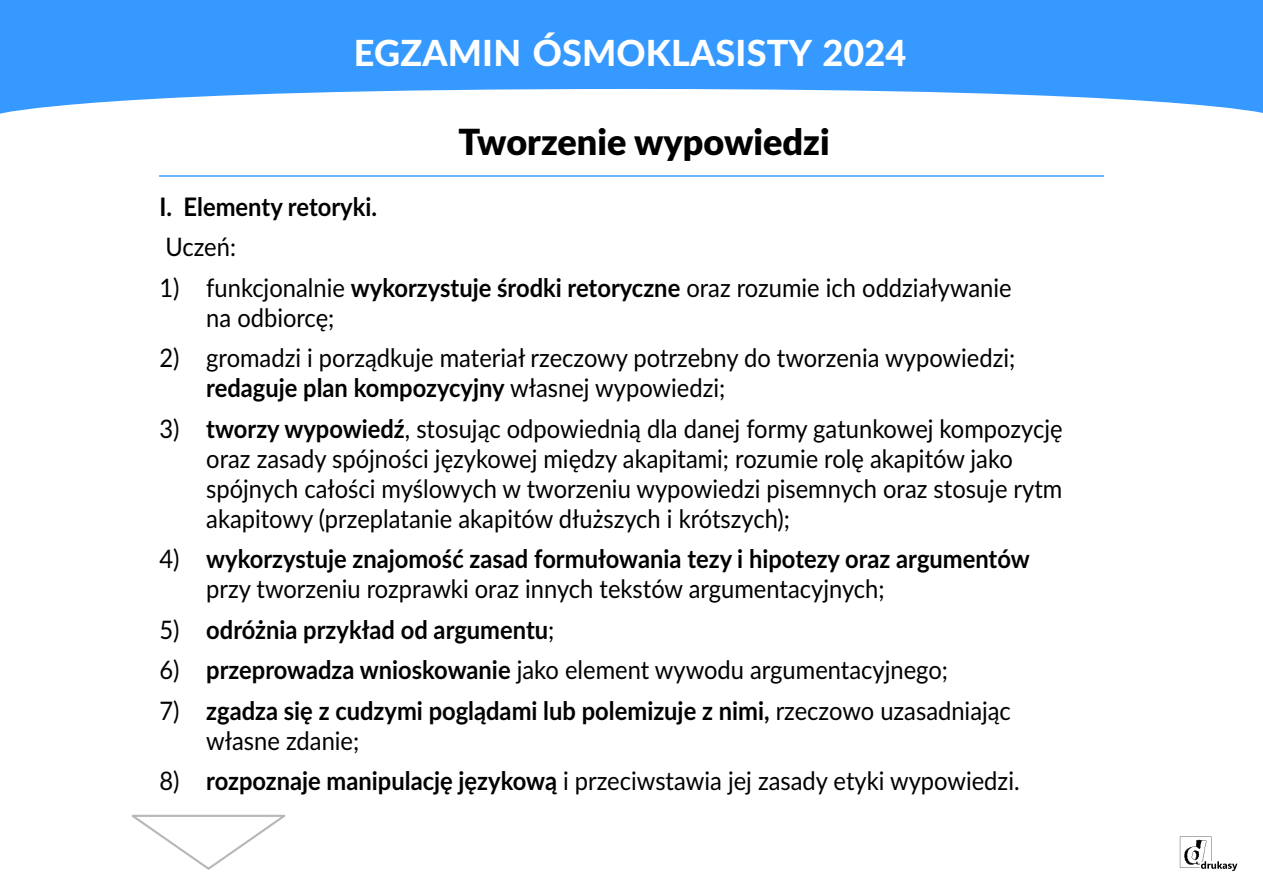
<style>
.page{position:relative;width:1263px;height:893px;background:#fff}
.page>*{position:absolute;margin:0;border:0;box-sizing:border-box;transform-origin:0 0}
.t1{font:800 36px "Lato";letter-spacing:.005em;color:#fff}
.t2{font:900 36px "Lato";color:#000}
.t3{font:25.5px "Lato";color:#000;scale:.93 1}
.t4{font:700 25.5px "Lato";color:#000;scale:.93 1}
.s1{font-weight:700}
.s2{font-weight:400}
</style>
<div class="page">
<svg style="left:0;top:0;width:1263px;height:114px;fill:#3699ff"></svg>
<svg style="left:1180px;top:836px;width:57px;height:35px"></svg>
<hr style="left:159px;top:175px;width:944px;height:2px;background:#3699ff">
<svg style="left:131px;top:814px;width:155px;height:56px"></svg>
<p class="t1" style="left:354px;top:37px;width:554px">EGZAMIN ÓSMOKLASISTY 2024</p>
<p class="t2" style="left:458px;top:126px;width:373px">Tworzenie wypowiedzi</p>
<p class="t4" style="left:159px;top:195px;width:235px">I. Elementy retoryki.</p>
<p class="t3" style="left:166px;top:236px;width:77px">Uczeń:</p>
<p class="t3" style="left:159px;top:276px;width:918px">1) funkcjonalnie <span class="s1">wykorzystuje środki retoryczne</span> oraz rozumie ich oddziaływanie</p>
<p class="t3" style="left:206px;top:306px;width:139px">na odbiorcę;</p>
<p class="t3" style="left:159px;top:347px;width:922px">2) gromadzi i porządkuje materiał rzeczowy potrzebny do tworzenia wypowiedzi;</p>
<p class="t4" style="left:206px;top:377px;width:560px">redaguje plan kompozycyjny <span class="s2">własnej wypowiedzi;</span></p>
<p class="t3" style="left:159px;top:417px;width:23px">3)</p>
<p class="t3" style="left:206px;top:417px;width:922px"><span class="s1">tworzy wypowiedź</span>, stosując odpowiednią dla danej formy gatunkowej kompozycję</p>
<p class="t3" style="left:206px;top:447px;width:869px">oraz zasady spójności językowej między akapitami; rozumie rolę akapitów jako</p>
<p class="t3" style="left:206px;top:477px;width:922px">spójnych całości myślowych w tworzeniu wypowiedzi pisemnych oraz stosuje rytm</p>
<p class="t3" style="left:206px;top:507px;width:629px">akapitowy (przeplatanie akapitów dłuższych i krótszych);</p>
<p class="t3" style="left:159px;top:548px;width:23px">4)</p>
<p class="t4" style="left:206px;top:548px;width:887px">wykorzystuje znajomość zasad formułowania tezy i hipotezy oraz argumentów</p>
<p class="t3" style="left:206px;top:578px;width:731px">przy tworzeniu rozprawki oraz innych tekstów argumentacyjnych;</p>
<p class="t3" style="left:159px;top:618px;width:23px">5)</p>
<p class="t4" style="left:206px;top:618px;width:376px">odróżnia przykład od argumentu<span class="s2">;</span></p>
<p class="t3" style="left:159px;top:659px;width:23px">6)</p>
<p class="t3" style="left:206px;top:659px;width:799px"><span class="s1">przeprowadza wnioskowanie</span> jako element wywodu argumentacyjnego;</p>
<p class="t3" style="left:159px;top:699px;width:23px">7)</p>
<p class="t4" style="left:206px;top:699px;width:867px">zgadza się z cudzymi poglądami lub polemizuje z nimi, <span class="s2">rzeczowo uzasadniając</span></p>
<p class="t3" style="left:206px;top:729px;width:166px">własne zdanie;</p>
<p class="t3" style="left:159px;top:770px;width:23px">8)</p>
<p class="t3" style="left:206px;top:770px;width:876px"><span class="s1">rozpoznaje manipulację językową</span> i przeciwstawia jej zasady etyki wypowiedzi.</p>
</div>
